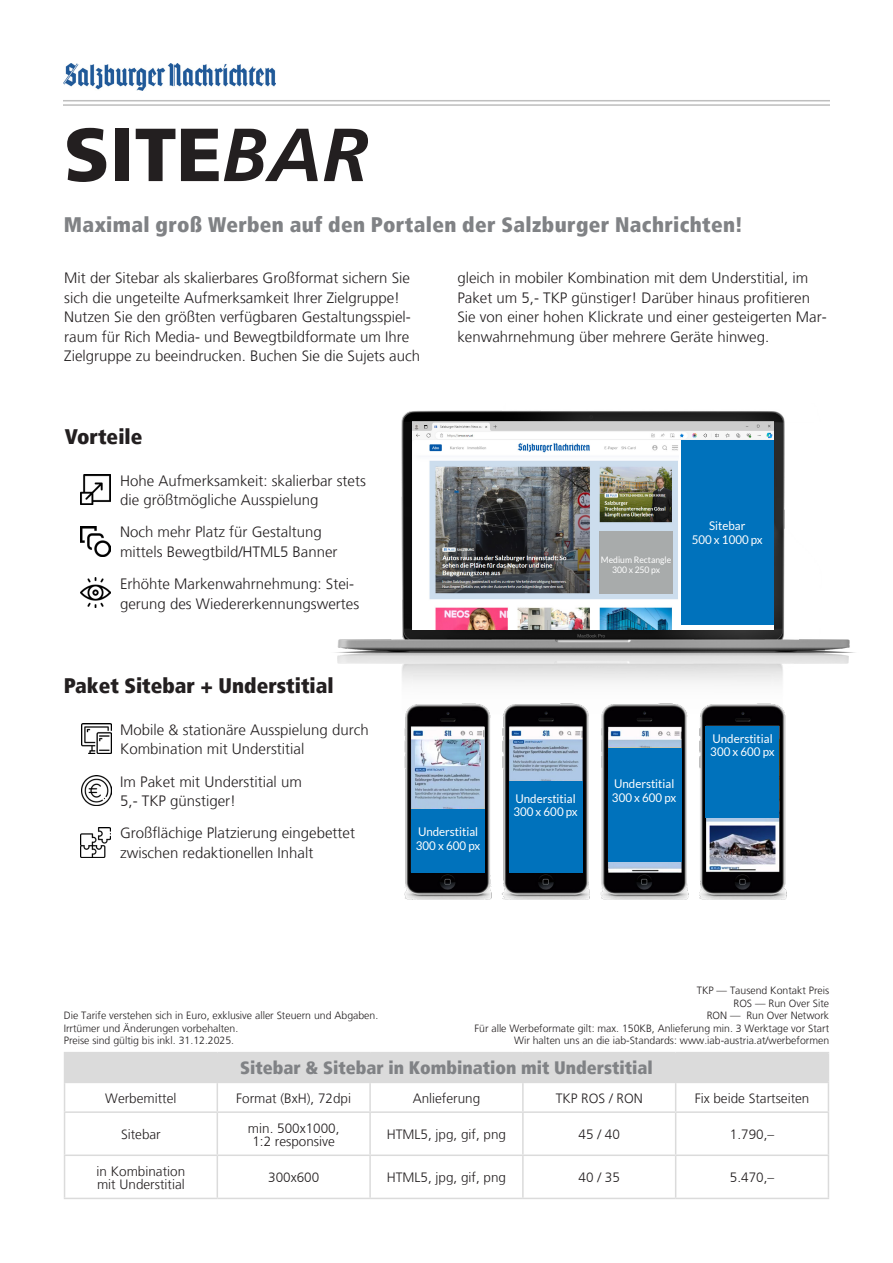
<style>
.page{position:relative;width:893px;height:1263px;background:#fff}
.page>*{position:absolute;margin:0;border:0;box-sizing:border-box;transform-origin:0 0}
.Titel{font:900 75px "Frutiger LT";color:#231f20}
.Unterüberschrift{font:900 condensed 21px "Frutiger LT";letter-spacing:.015em;color:#808285}
.Zwischenüberschriften{font:900 condensed 21px "Frutiger LT";color:#231f20}
.Tabellenüberschrift{font:900 condensed 18px "Frutiger LT";color:#808285}
.Text{font:300 15px/19.5px "Frutiger LT";color:#231f20}
.Tabelleninhalt{font:300 13.5px/13.5px "Frutiger LT";color:#231f20;text-align:center}
.t1{font:12px "Lato";color:#fff;scale:.96 1}
.Anmerkungen{font:300 10.5px "Frutiger LT";color:#231f20}
.t2{font:9px "Lato";color:#fff;scale:.96 1}
.s1{font-weight:700;font-style:italic}
</style>
<div class="page">
<img style="left:64px;top:64px;width:212px;height:27px">
<hr style="left:64px;top:100px;width:765px;height:1px;background:#bfbfbf">
<hr style="left:64px;top:104px;width:765px;height:2px;background:#bfbfbf">
<div style="left:65px;top:1052px;width:763px;height:30px;background:#dbdbdb"></div>
<hr style="left:64px;top:1052px;width:153px;height:1px;background:#dbdbdb">
<hr style="left:676px;top:1052px;width:153px;height:1px;background:#dbdbdb">
<hr style="left:64px;top:1156px;width:1px;height:42px;background:#dbdbdb">
<hr style="left:828px;top:1156px;width:1px;height:42px;background:#dbdbdb">
<hr style="left:64px;top:1198px;width:153px;height:1px;background:#dbdbdb">
<hr style="left:370px;top:1198px;width:153px;height:1px;background:#dbdbdb">
<hr style="left:676px;top:1198px;width:153px;height:1px;background:#dbdbdb">
<hr style="left:64px;top:1082px;width:153px;height:1px;background:#dbdbdb">
<svg style="left:64px;top:1053px;width:1px;height:58px"></svg>
<hr style="left:370px;top:1082px;width:153px;height:1px;background:#dbdbdb">
<hr style="left:676px;top:1082px;width:153px;height:1px;background:#dbdbdb">
<svg style="left:828px;top:1053px;width:1px;height:58px"></svg>
<hr style="left:64px;top:1111px;width:153px;height:2px;background:#dbdbdb">
<hr style="left:64px;top:1113px;width:1px;height:41px;background:#dbdbdb">
<hr style="left:217px;top:1111px;width:153px;height:2px;background:#dbdbdb">
<hr style="left:370px;top:1111px;width:153px;height:2px;background:#dbdbdb">
<hr style="left:523px;top:1111px;width:153px;height:2px;background:#dbdbdb">
<hr style="left:676px;top:1111px;width:153px;height:2px;background:#dbdbdb">
<hr style="left:828px;top:1113px;width:1px;height:41px;background:#dbdbdb">
<hr style="left:64px;top:1154px;width:153px;height:2px;background:#dbdbdb">
<hr style="left:217px;top:1154px;width:153px;height:2px;background:#dbdbdb">
<hr style="left:370px;top:1154px;width:153px;height:2px;background:#dbdbdb">
<hr style="left:523px;top:1154px;width:153px;height:2px;background:#dbdbdb">
<hr style="left:676px;top:1154px;width:153px;height:2px;background:#dbdbdb">
<hr style="left:217px;top:1082px;width:153px;height:1px;background:#dbdbdb">
<svg style="left:217px;top:1083px;width:1px;height:28px"></svg>
<hr style="left:369px;top:1083px;width:2px;height:28px;background:#dbdbdb">
<hr style="left:217px;top:1113px;width:1px;height:41px;background:#dbdbdb">
<hr style="left:369px;top:1113px;width:2px;height:41px;background:#dbdbdb">
<hr style="left:217px;top:1156px;width:1px;height:42px;background:#dbdbdb">
<hr style="left:369px;top:1156px;width:2px;height:42px;background:#dbdbdb">
<hr style="left:217px;top:1198px;width:153px;height:1px;background:#dbdbdb">
<hr style="left:523px;top:1082px;width:153px;height:1px;background:#dbdbdb">
<hr style="left:522px;top:1083px;width:2px;height:28px;background:#dbdbdb">
<svg style="left:675px;top:1083px;width:1px;height:28px"></svg>
<hr style="left:522px;top:1113px;width:2px;height:41px;background:#dbdbdb">
<hr style="left:675px;top:1113px;width:1px;height:41px;background:#dbdbdb">
<hr style="left:522px;top:1156px;width:2px;height:42px;background:#dbdbdb">
<hr style="left:675px;top:1156px;width:1px;height:42px;background:#dbdbdb">
<hr style="left:523px;top:1198px;width:153px;height:1px;background:#dbdbdb">
<img style="left:335px;top:410px;width:520px;height:274px">
<img style="left:412px;top:421px;width:361px;height:209px">
<div style="left:679px;top:440px;width:94px;height:190px;background:#fff"></div>
<div style="left:681px;top:440px;width:92px;height:185px;background:#0072bc"></div>
<div style="left:599px;top:531px;width:74px;height:62px;background:#a8abab"></div>
<img style="left:81px;top:474px;width:30px;height:30px">
<img style="left:81px;top:526px;width:30px;height:30px">
<img style="left:81px;top:724px;width:30px;height:30px">
<img style="left:81px;top:775px;width:30px;height:30px">
<img style="left:81px;top:827px;width:30px;height:30px">
<img style="left:404px;top:703px;width:383px;height:197px">
<img style="left:81px;top:578px;width:30px;height:30px">
<div style="left:411px;top:809px;width:74px;height:63px;background:#0072bc"></div>
<div style="left:509px;top:781px;width:74px;height:91px;background:#0072bc"></div>
<div style="left:608px;top:748px;width:73px;height:113px;background:#0072bc"></div>
<div style="left:706px;top:726px;width:73px;height:91px;background:#0072bc"></div>
<p class="Titel" style="left:64px;top:110px;width:306px">SITE<span class="s1">BAR</span></p>
<p class="Unterüberschrift" style="left:64px;top:211px;width:681px">Maximal groß Werben auf den Portalen der Salzburger Nachrichten!</p>
<p class="Text" style="left:64px;top:268px;width:357px">Mit der Sitebar als skalierbares Großformat sichern Sie sich die ungeteilte Aufmerksamkeit Ihrer Zielgruppe!<br>Nutzen Sie den größten verfügbaren Gestaltungsspiel&shy;raum für Rich Media- und Bewegtbildformate um Ihre Zielgruppe zu beeindrucken. Buchen Sie die Sujets auch</p>
<p class="Text" style="left:457px;top:268px;width:371px">gleich in mobiler Kombination mit dem Understitial, im Paket um 5,- TKP günstiger! Darüber hinaus profitieren Sie von einer hohen Klickrate und einer gesteigerten Mar&shy;kenwahrnehmung über mehrere Geräte hinweg.</p>
<p class="Zwischenüberschriften" style="left:65px;top:424px;width:79px">Vorteile</p>
<p class="Text" style="left:120px;top:471px;width:247px">Hohe Aufmerksamkeit: skalierbar stets die größtmögliche Ausspielung</p>
<p class="Text" style="left:120px;top:523px;width:219px">Noch mehr Platz für Gestaltung mittels Bewegtbild/HTML5 Banner</p>
<p class="Text" style="left:120px;top:574px;width:241px">Erhöhte Markenwahrnehmung: Stei&shy;gerung des Wiedererkennungswertes</p>
<p class="Zwischenüberschriften" style="left:64px;top:673px;width:271px">Paket Sitebar + Understitial</p>
<p class="Text" style="left:120px;top:720px;width:250px">Mobile &amp; stationäre Ausspielung durch<br>Kombination mit Understitial</p>
<p class="Text" style="left:120px;top:772px;width:183px">Im Paket mit Understitial um<br>5,- TKP günstiger!</p>
<p class="Text" style="left:120px;top:824px;width:237px">Großflächige Platzierung eingebettet zwischen redaktionellen Inhalt</p>
<p class="t2" style="left:601px;top:555px;width:75px">Medium Rectangle</p>
<p class="t2" style="left:612px;top:565px;width:52px">300 x 250 px</p>
<p class="t1" style="left:709px;top:519px;width:39px">Sitebar</p>
<p class="t1" style="left:692px;top:532px;width:76px">500 x 1000 px</p>
<p class="t1" style="left:418px;top:825px;width:64px">Understitial</p>
<p class="t1" style="left:416px;top:838px;width:69px">300 x 600 px</p>
<p class="t1" style="left:515px;top:792px;width:64px">Understitial</p>
<p class="t1" style="left:513px;top:805px;width:69px">300 x 600 px</p>
<p class="t1" style="left:614px;top:777px;width:64px">Understitial</p>
<p class="t1" style="left:612px;top:790px;width:69px">300 x 600 px</p>
<p class="t1" style="left:712px;top:732px;width:64px">Understitial</p>
<p class="t1" style="left:710px;top:745px;width:69px">300 x 600 px</p>
<p class="Anmerkungen" style="left:64px;top:1010px;width:316px">Die Tarife verstehen sich in Euro, exklusive aller Steuern und Abgaben.</p>
<p class="Anmerkungen" style="left:64px;top:1022px;width:176px">Irrtümer und Änderungen vorbehalten.</p>
<p class="Anmerkungen" style="left:64px;top:1035px;width:172px">Preise sind gültig bis inkl. 31.12.2025.</p>
<p class="Anmerkungen" style="left:697px;top:984px;width:134px">TKP — Tausend Kontakt Preis</p>
<p class="Anmerkungen" style="left:733px;top:997px;width:97px">ROS — Run Over Site</p>
<p class="Anmerkungen" style="left:707px;top:1010px;width:124px">RON — Run Over Network</p>
<p class="Anmerkungen" style="left:474px;top:1022px;width:356px">Für alle Werbeformate gilt: max. 150KB, Anlieferung min. 3 Werktage vor Start</p>
<p class="Anmerkungen" style="left:514px;top:1035px;width:317px">Wir halten uns an die iab-Standards: www.iab-austria.at/werbeformen</p>
<p class="Tabellenüberschrift" style="left:240px;top:1056px;width:414px">Sitebar &amp; Sitebar in Kombination mit Understitial</p>
<p class="Tabelleninhalt" style="left:105px;top:1092px;width:73px">Werbemittel</p>
<p class="Tabelleninhalt" style="left:236px;top:1092px;width:116px">Format (BxH), 72dpi</p>
<p class="Tabelleninhalt" style="left:413px;top:1092px;width:69px">Anlieferung</p>
<p class="Tabelleninhalt" style="left:556px;top:1092px;width:89px">TKP ROS / RON</p>
<p class="Tabelleninhalt" style="left:695px;top:1092px;width:116px">Fix beide Startseiten</p>
<p class="Tabelleninhalt" style="left:121px;top:1127px;width:41px">Sitebar</p>
<p class="Tabelleninhalt" style="left:248px;top:1121px;width:93px">min. 500x1000,<br>1:2 responsive</p>
<p class="Tabelleninhalt" style="left:387px;top:1127px;width:121px">HTML5, jpg, gif, png</p>
<p class="Tabelleninhalt" style="left:579px;top:1127px;width:43px">45 / 40</p>
<p class="Tabelleninhalt" style="left:730px;top:1127px;width:46px">1.790,–</p>
<p class="Tabelleninhalt" style="left:97px;top:1165px;width:90px;text-align:left">in Kombination mit Understitial</p>
<p class="Tabelleninhalt" style="left:268px;top:1171px;width:53px">300x600</p>
<p class="Tabelleninhalt" style="left:387px;top:1171px;width:121px">HTML5, jpg, gif, png</p>
<p class="Tabelleninhalt" style="left:579px;top:1171px;width:43px">40 / 35</p>
<p class="Tabelleninhalt" style="left:730px;top:1171px;width:46px">5.470,–</p>
</div>
